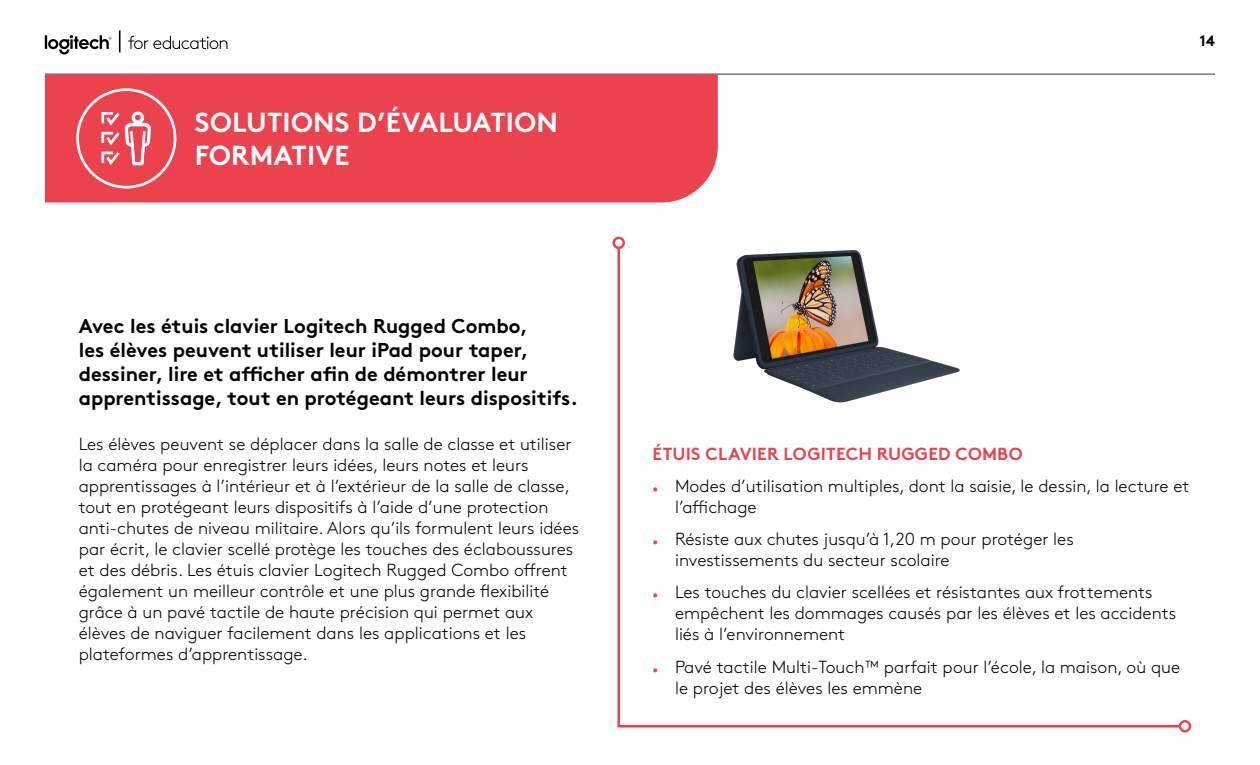
<style>
.page{position:relative;width:1260px;height:765px;background:#fff}
.page>*{position:absolute;margin:0;border:0;box-sizing:border-box;transform-origin:0 0}
.Purple_Number{font:700 27.5px/33px "Brown Pro";letter-spacing:.01em;color:#fff}
.t1{font:700 20px/24px "Brown Pro";color:#000}
.t2{font:300 17.5px/21px "Brown Pro";color:#000}
.t3{font:700 17.5px "Brown Pro";letter-spacing:.01em;color:#eb424e}
.t4{font:700 15px "Brown Pro";color:#000}
.s1{font-size:11.25px;color:#eb424e}
</style>
<div class="page">
<svg style="left:45px;top:35px;width:67px;height:20px"></svg>
<svg style="left:128px;top:36px;width:100px;height:13px"></svg>
<hr style="left:119px;top:30px;width:2px;height:22px;background:#000">
<hr style="left:45px;top:74px;width:1170px;height:1px;background:#2f3132">
<svg style="left:616px;top:245px;width:565px;height:484px"></svg>
<div style="left:612px;top:237px;width:13px;height:12px;border:2px solid #eb424e;border-radius:50%"></div>
<div style="left:1179px;top:720px;width:12px;height:12px;border:2px solid #eb424e;border-radius:50%"></div>
<img style="left:664px;top:245px;width:317px;height:169px">
<div style="left:45px;top:74px;width:673px;height:128px;background:#eb424e"></div>
<div style="left:76px;top:88px;width:100px;height:101px;border:3px solid #fff;border-radius:50%"></div>
<svg style="left:100px;top:74px;width:52px;height:129px;background:#ee626c"></svg>
<p class="Purple_Number" style="left:195px;top:103px;width:365px">SOLUTIONS D’ÉVALUATION<br>FORMATIVE</p>
<p class="t4" style="left:1199px;top:29px;width:17px">14</p>
<p class="t1" style="left:79px;top:312px;width:501px">Avec les étuis clavier Logitech Rugged Combo,<br>les élèves peuvent utiliser leur iPad pour taper, dessiner, lire et afficher afin de démontrer leur apprentissage, tout en protégeant leurs dispositifs.</p>
<p class="t2" style="left:79px;top:432px;width:502px">Les élèves peuvent se déplacer dans la salle de classe et utiliser la caméra pour enregistrer leurs idées, leurs notes et leurs apprentissages à l’intérieur et à l’extérieur de la salle de classe, tout en protégeant leurs dispositifs à l’aide d’une protection anti-chutes de niveau militaire. Alors qu’ils formulent leurs idées par écrit, le clavier scellé protège les touches des éclaboussures et des débris. Les étuis clavier Logitech Rugged Combo offrent également un meilleur contrôle et une plus grande flexibilité grâce à un pavé tactile de haute précision qui permet aux élèves de naviguer facilement dans les applications et les plateformes d’apprentissage.</p>
<p class="t3" style="left:653px;top:439px;width:371px">ÉTUIS CLAVIER LOGITECH RUGGED COMBO</p>
<p class="t2" style="left:675px;top:474px;width:516px;text-indent:-22px"><span class="s1">•</span> Modes d’utilisation multiples, dont la saisie, le dessin, la lecture et l’affichage</p>
<p class="t2" style="left:675px;top:527px;width:400px;text-indent:-22px"><span class="s1">•</span> Résiste aux chutes jusqu’à 1,20 m pour protéger les investissements du secteur scolaire</p>
<p class="t2" style="left:675px;top:581px;width:503px;text-indent:-22px"><span class="s1">•</span> Les touches du clavier scellées et résistantes aux frottements empêchent les dommages causés par les élèves et les accidents liés à l’environnement</p>
<p class="t2" style="left:675px;top:655px;width:507px;text-indent:-22px"><span class="s1">•</span> Pavé tactile Multi-Touch™ parfait pour l’école, la maison, où que le projet des élèves les emmène</p>
</div>
